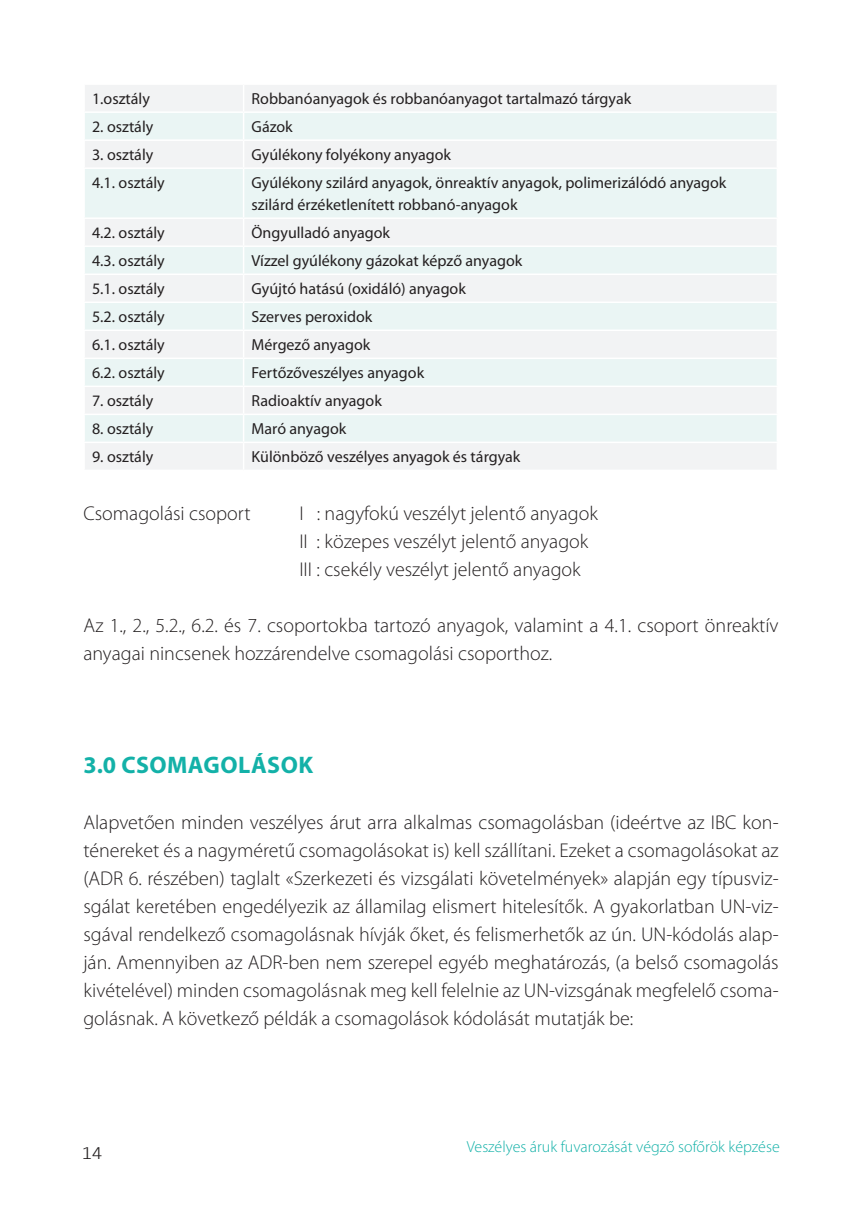
<style>
.page{position:relative;width:862px;height:1214px;background:#fff}
.page>*{position:absolute;margin:0;border:0;box-sizing:border-box;transform-origin:0 0}
.Fließtext{font:700 24px "Myriad Pro";letter-spacing:.02em;color:#13b1a8}
.Fließtext-2{font:300 20px/28px "Myriad Pro";color:#231f20}
.t1{font:300 18px "The Sans B3";color:#231f20}
.t2{font:16px/22px "Myriad Pro";color:#231f20}
.t3{font:300 16px "Myriad Pro";color:#13b1a8}
</style>
<div class="page">
<div style="left:85px;top:85px;width:691px;height:384px;background:#f2f3f4"></div>
<div style="left:85px;top:113px;width:691px;height:328px;background:#eaf5f4"></div>
<hr style="left:83px;top:111px;width:161px;height:2px;background:#fff">
<hr style="left:244px;top:111px;width:534px;height:2px;background:#fff">
<hr style="left:83px;top:139px;width:161px;height:2px;background:#fff">
<hr style="left:244px;top:139px;width:534px;height:2px;background:#fff">
<svg style="left:243px;top:85px;width:1px;height:82px"></svg>
<hr style="left:83px;top:167px;width:161px;height:2px;background:#fff">
<hr style="left:244px;top:167px;width:534px;height:2px;background:#fff">
<hr style="left:243px;top:169px;width:1px;height:48px;background:#fff">
<hr style="left:83px;top:217px;width:161px;height:2px;background:#fff">
<hr style="left:244px;top:217px;width:534px;height:2px;background:#fff">
<hr style="left:83px;top:245px;width:161px;height:2px;background:#fff">
<hr style="left:244px;top:245px;width:534px;height:2px;background:#fff">
<hr style="left:83px;top:273px;width:161px;height:2px;background:#fff">
<hr style="left:244px;top:273px;width:534px;height:2px;background:#fff">
<hr style="left:83px;top:301px;width:161px;height:2px;background:#fff">
<hr style="left:244px;top:301px;width:534px;height:2px;background:#fff">
<hr style="left:83px;top:329px;width:161px;height:2px;background:#fff">
<hr style="left:244px;top:329px;width:534px;height:2px;background:#fff">
<hr style="left:83px;top:357px;width:161px;height:2px;background:#fff">
<hr style="left:244px;top:357px;width:534px;height:2px;background:#fff">
<hr style="left:83px;top:385px;width:161px;height:2px;background:#fff">
<hr style="left:244px;top:385px;width:534px;height:2px;background:#fff">
<hr style="left:83px;top:413px;width:161px;height:2px;background:#fff">
<hr style="left:244px;top:413px;width:534px;height:2px;background:#fff">
<hr style="left:83px;top:441px;width:161px;height:2px;background:#fff">
<hr style="left:244px;top:441px;width:534px;height:2px;background:#fff">
<svg style="left:243px;top:219px;width:1px;height:250px"></svg>
<p class="t2" style="left:92px;top:87px;width:59px">1.osztály</p>
<p class="t2" style="left:252px;top:87px;width:381px">Robbanóanyagok és robbanóanyagot tartalmazó tárgyak</p>
<p class="t2" style="left:92px;top:115px;width:63px">2. osztály</p>
<p class="t2" style="left:252px;top:115px;width:43px">Gázok</p>
<p class="t2" style="left:92px;top:143px;width:63px">3. osztály</p>
<p class="t2" style="left:252px;top:143px;width:201px">Gyúlékony folyékony anyagok</p>
<p class="t2" style="left:92px;top:171px;width:74px">4.1. osztály</p>
<p class="t2" style="left:252px;top:171px;width:476px">Gyúlékony szilárd anyagok, önreaktív anyagok, polimerizálódó anyagok szilárd érzéketlenített robbanó-anyagok</p>
<p class="t2" style="left:92px;top:221px;width:74px">4.2. osztály</p>
<p class="t2" style="left:252px;top:221px;width:140px">Öngyulladó anyagok</p>
<p class="t2" style="left:92px;top:249px;width:74px">4.3. osztály</p>
<p class="t2" style="left:252px;top:249px;width:272px">Vízzel gyúlékony gázokat képző anyagok</p>
<p class="t2" style="left:92px;top:277px;width:74px">5.1. osztály</p>
<p class="t2" style="left:252px;top:277px;width:216px">Gyújtó hatású (oxidáló) anyagok</p>
<p class="t2" style="left:92px;top:305px;width:74px">5.2. osztály</p>
<p class="t2" style="left:252px;top:305px;width:122px">Szerves peroxidok</p>
<p class="t2" style="left:92px;top:333px;width:74px">6.1. osztály</p>
<p class="t2" style="left:252px;top:333px;width:120px">Mérgező anyagok</p>
<p class="t2" style="left:92px;top:361px;width:74px">6.2. osztály</p>
<p class="t2" style="left:252px;top:361px;width:174px">Fertőzőveszélyes anyagok</p>
<p class="t2" style="left:92px;top:389px;width:63px">7. osztály</p>
<p class="t2" style="left:252px;top:389px;width:132px">Radioaktív anyagok</p>
<p class="t2" style="left:92px;top:417px;width:63px">8. osztály</p>
<p class="t2" style="left:252px;top:417px;width:96px">Maró anyagok</p>
<p class="t2" style="left:92px;top:445px;width:63px">9. osztály</p>
<p class="t2" style="left:252px;top:445px;width:270px">Különböző veszélyes anyagok és tárgyak</p>
<p class="Fließtext-2" style="left:83px;top:499px;width:169px">Csomagolási csoport</p>
<p class="Fließtext-2" style="left:299px;top:499px;width:300px">I : nagyfokú veszélyt jelentő anyagok<br>II : közepes veszélyt jelentő anyagok</p>
<p class="Fließtext-2" style="left:299px;top:555px;width:283px">III : csekély veszélyt jelentő anyagok</p>
<p class="Fließtext-2" style="left:83px;top:611px;width:697px">Az 1., 2., 5.2., 6.2. és 7. csoportokba tartozó anyagok, valamint a 4.1. csoport önreaktív anyagai nincsenek hozzárendelve csomagolási csoporthoz.</p>
<p class="Fließtext" style="left:83px;top:749px;width:231px">3.0 CSOMAGOLÁSOK</p>
<p class="Fließtext-2" style="left:83px;top:808px;width:697px;text-align:justify">Alapvetően minden veszélyes árut arra alkalmas csomagolásban (ideértve az IBC kon&shy;ténereket és a nagyméretű csomagolásokat is) kell szállítani. Ezeket a csomagolásokat az (ADR 6. részében) taglalt «Szerkezeti és vizsgálati követelmények» alapján egy típusviz&shy;sgálat keretében engedélyezik az államilag elismert hitelesítők. A gyakorlatban UN-viz&shy;sgával rendelkező csomagolásnak hívják őket, és felismerhetők az ún. UN-kódolás alap&shy;ján. Amennyiben az ADR-ben nem szerepel egyéb meghatározás, (a belső csomagolás kivételével) minden csomagolásnak meg kell felelnie az UN-vizsgának megfelelő csoma&shy;golásnak. A következő példák a csomagolások kódolását mutatják be:</p>
<p class="t1" style="left:82px;top:1143px;width:21px">14</p>
<p class="t3" style="left:467px;top:1138px;width:314px">Veszélyes áruk fuvarozását végző sofőrök képzése</p>
</div>
